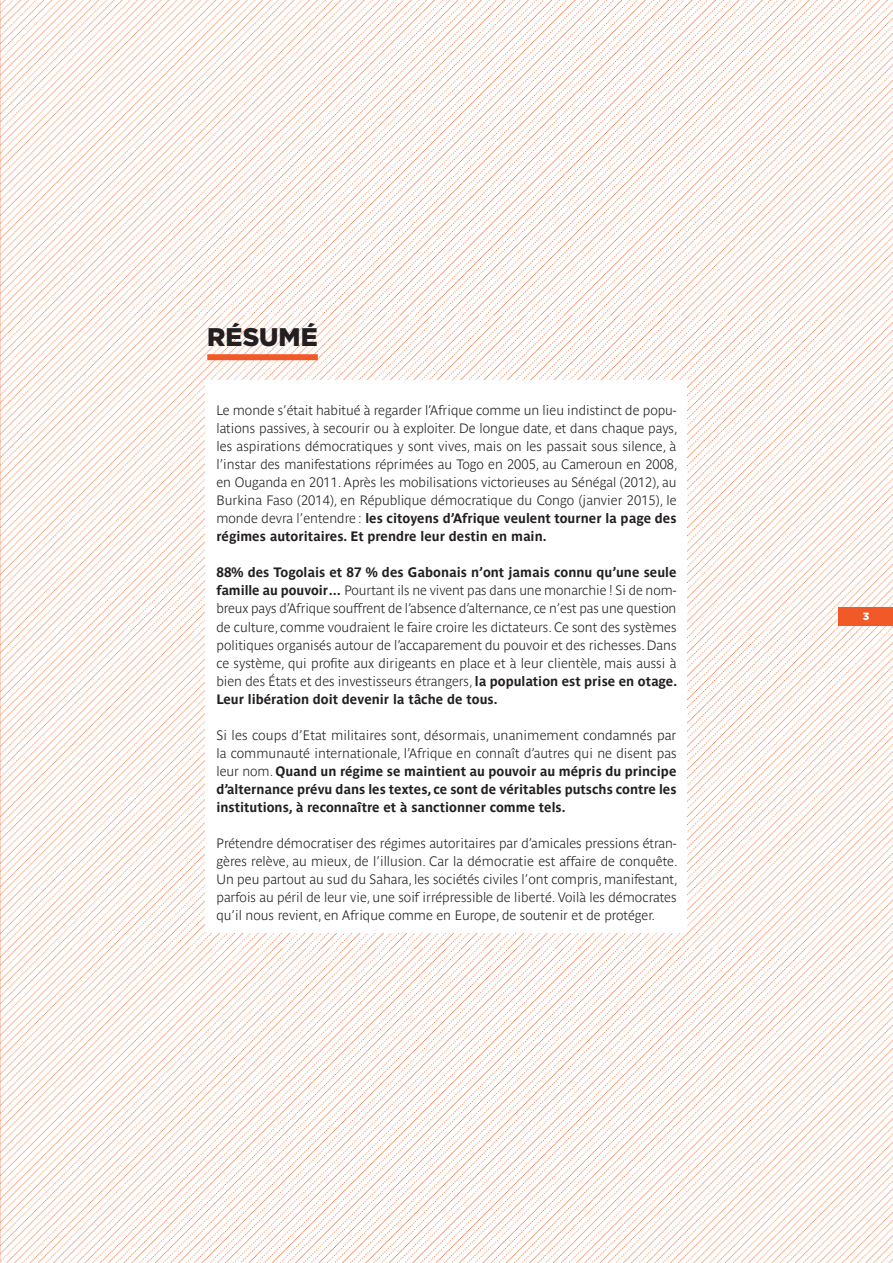
<style>
.page{position:relative;width:893px;height:1263px;background:#fff}
.page>*{position:absolute;margin:0;border:0;box-sizing:border-box;transform-origin:0 0}
.t1{font:900 25.5px "Gotham";color:#231f20}
.t2{font:700 13.5px/18px "Parisine Clair";color:#231f20;text-align:justify}
.t3{font:700 13.5px/18px "Parisine";color:#231f20}
.t4{font:900 10.5px "Gotham";color:#fff}
.s1{font-family:"Parisine Clair"}
.s2{font-family:"Parisine"}
</style>
<div class="page">
<img style="left:0;top:0;width:893px;height:1263px">
<div style="left:206px;top:381px;width:481px;height:552px;background:#fff"></div>
<div style="left:207px;top:354px;width:111px;height:6px;background:#f15929"></div>
<div style="left:839px;top:608px;width:54px;height:18px;background:#f15929"></div>
<h1 class="t1" style="left:207px;top:319px;width:112px">RÉSUMÉ</h1>
<p class="t2" style="left:216px;top:401px;width:463px">Le monde s’était habitué à regarder l’Afrique comme un lieu indistinct de popu&shy;lations passives, à secourir ou à exploiter. De longue date, et dans chaque pays, les aspirations démocratiques y sont vives, mais on les passait sous silence, à l’instar des manifestations réprimées au Togo en 2005, au Cameroun en 2008, en Ouganda en 2011. Après les mobilisations victorieuses au Sénégal (2012), au Burkina Faso (2014), en République démocratique du Congo (janvier 2015), le</p>
<p class="t3" style="left:216px;top:509px;width:462px"><span class="s1">monde devra l’entendre :</span> les citoyens d’Afrique veulent tourner la page des régimes autoritaires. Et prendre leur destin en main.</p>
<p class="t3" style="left:216px;top:563px;width:462px">88% des Togolais et 87 % des Gabonais n’ont jamais connu qu’une seule</p>
<p class="t2" style="left:216px;top:582px;width:462px"><span class="s2">famille au pouvoir…</span> Pourtant ils ne vivent pas dans une monarchie ! Si de nom&shy;breux pays d’Afrique souffrent de l’absence d’alternance, ce n’est pas une question de culture, comme voudraient le faire croire les dictateurs. Ce sont des systèmes politiques organisés autour de l’accaparement du pouvoir et des richesses. Dans ce système, qui profite aux dirigeants en place et à leur clientèle, mais aussi à bien des États et des investisseurs étrangers, <span class="s2">la population est prise en otage.</span></p>
<p class="t3" style="left:216px;top:690px;width:283px">Leur libération doit devenir la tâche de tous.</p>
<p class="t2" style="left:216px;top:726px;width:462px">Si les coups d’Etat militaires sont, désormais, unanimement condamnés par la communauté internationale, l’Afrique en connaît d’autres qui ne disent pas</p>
<p class="t3" style="left:216px;top:762px;width:462px;text-align:justify"><span class="s1">leur nom.</span> Quand un régime se maintient au pouvoir au mépris du principe d’alternance prévu dans les textes, ce sont de véritables putschs contre les institutions, à reconnaître et à sanctionner comme tels.</p>
<p class="t2" style="left:216px;top:834px;width:463px">Prétendre démocratiser des régimes autoritaires par d’amicales pressions étran&shy;gères relève, au mieux, de l’illusion. Car la démocratie est affaire de conquête.<br>Un peu partout au sud du Sahara, les sociétés civiles l’ont compris, manifestant, parfois au péril de leur vie, une soif irrépressible de liberté. Voilà les démocrates qu’il nous revient, en Afrique comme en Europe, de soutenir et de protéger.</p>
<p class="t4" style="left:863px;top:609px;width:8px">3</p>
</div>
